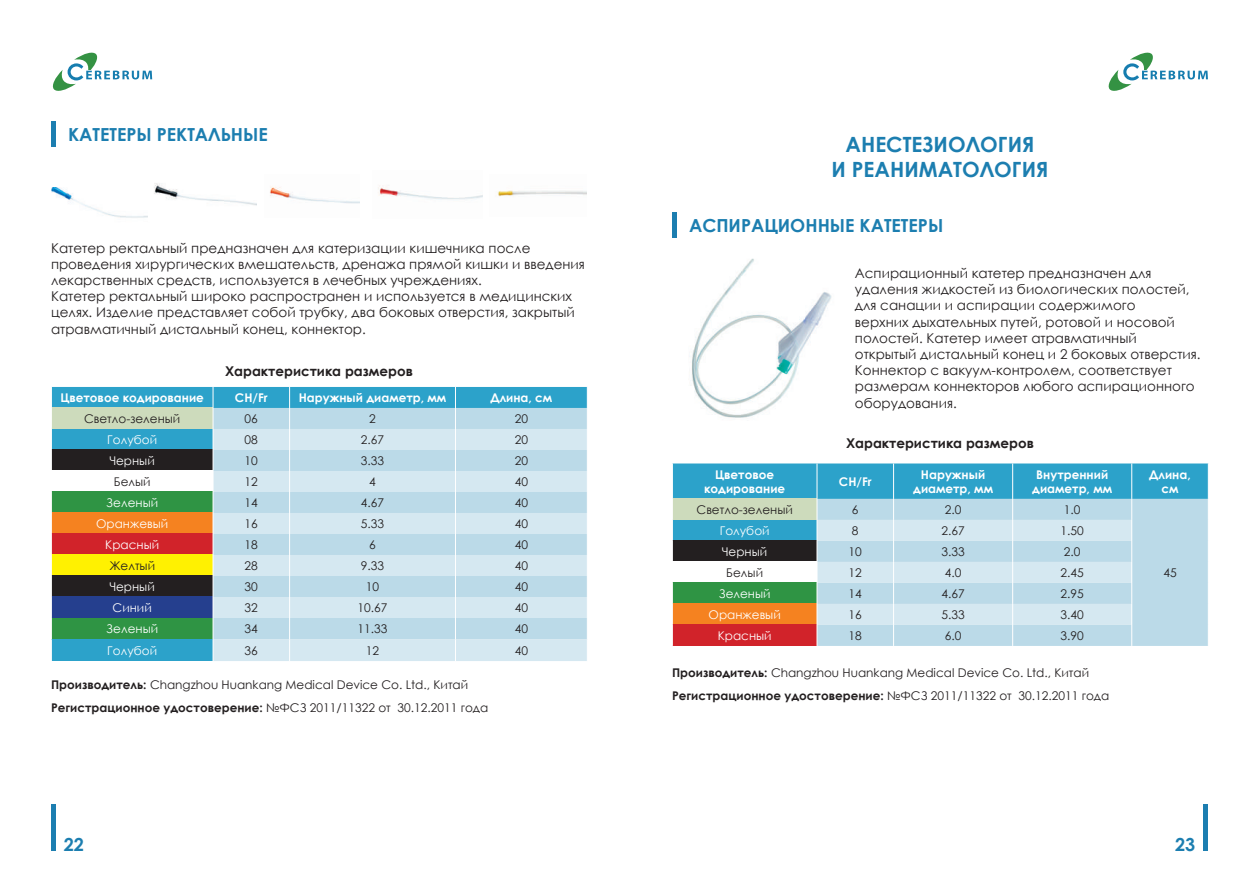
<style>
.page{position:relative;width:1259px;height:893px;background:#fff}
.page>*{position:absolute;margin:0;border:0;box-sizing:border-box;transform-origin:0 0}
.t1{font:700 21px/25.2px "Century Gothic";color:#1c7eb0;text-align:center}
.t2{font:700 18px "Century Gothic";color:#1c7eb0}
.t3{font:13.5px/16.2px "Century Gothic";color:#231f20}
.t4{font:700 13.5px "Century Gothic";color:#231f20}
.t5{font:12px/23px "Century Gothic";color:#231f20}
.t6{font:700 12px/14.4px "Century Gothic";color:#fff;text-align:center}
.t7{font:12px "Century Gothic";color:#fff}
.s1{font-weight:700}
</style>
<div class="page">
<svg style="left:52px;top:52px;width:100px;height:39px"></svg>
<hr style="left:51px;top:804px;width:4px;height:46px;background:#1c7eb0">
<div style="left:1203px;top:804px;width:5px;height:46px;background:#1c7eb0"></div>
<svg style="left:1108px;top:52px;width:100px;height:39px"></svg>
<hr style="left:51px;top:121px;width:4px;height:26px;background:#1c7eb0">
<svg style="left:51px;top:387px;width:537px;height:274px;background:#a7c4c6"></svg>
<img style="left:51px;top:187px;width:97px;height:31px">
<img style="left:497px;top:190px;width:90px;height:7px">
<img style="left:270px;top:186px;width:89px;height:18px">
<img style="left:154px;top:183px;width:102px;height:23px">
<img style="left:378px;top:185px;width:104px;height:15px">
<hr style="left:672px;top:213px;width:4px;height:25px;background:#1c7eb0">
<svg style="left:672px;top:463px;width:537px;height:183px;background:#9ec1cb"></svg>
<img style="left:689px;top:258px;width:143px;height:160px">
<h2 class="t2" style="left:68px;top:121px;width:201px">КАТЕТЕРЫ РЕКТАЛЬНЫЕ</h2>
<p class="t3" style="left:51px;top:239px;width:535px">Катетер ректальный предназначен для катеризации кишечника после проведения хирургических вмешательств, дренажа прямой кишки и введения лекарственных средств, используется в лечебных учреждениях.<br>Катетер ректальный широко распространен и используется в медицинских целях. Изделие представляет собой трубку, два боковых отверстия, закрытый атравматичный дистальный конец, коннектор.</p>
<p class="t4" style="left:225px;top:361px;width:189px">Характеристика размеров</p>
<p class="t6" style="left:60px;top:390px;width:145px">Цветовое кодирование</p>
<p class="t6" style="left:235px;top:390px;width:34px">CH/Fr</p>
<p class="t6" style="left:299px;top:390px;width:149px">Наружный диаметр, мм</p>
<p class="t6" style="left:490px;top:390px;width:63px">Длина, см</p>
<p class="t5" style="left:84px;top:407px;width:98px">Светло-зеленый</p>
<p class="t5" style="left:245px;top:407px;width:15px">06</p>
<p class="t5" style="left:369px;top:407px;width:8px">2</p>
<p class="t5" style="left:515px;top:407px;width:15px">20</p>
<p class="t7" style="left:107px;top:431px;width:51px">Голубой</p>
<p class="t5" style="left:245px;top:428px;width:15px">08</p>
<p class="t5" style="left:361px;top:428px;width:25px">2.67</p>
<p class="t5" style="left:515px;top:428px;width:15px">20</p>
<p class="t7" style="left:110px;top:452px;width:47px">Черный</p>
<p class="t5" style="left:245px;top:449px;width:15px">10</p>
<p class="t5" style="left:361px;top:449px;width:25px">3.33</p>
<p class="t5" style="left:515px;top:449px;width:15px">20</p>
<p class="t5" style="left:114px;top:470px;width:38px">Белый</p>
<p class="t5" style="left:245px;top:470px;width:15px">12</p>
<p class="t5" style="left:369px;top:470px;width:8px">4</p>
<p class="t5" style="left:515px;top:470px;width:15px">40</p>
<p class="t7" style="left:106px;top:494px;width:53px">Зеленый</p>
<p class="t5" style="left:245px;top:491px;width:15px">14</p>
<p class="t5" style="left:361px;top:491px;width:25px">4.67</p>
<p class="t5" style="left:515px;top:491px;width:15px">40</p>
<p class="t7" style="left:96px;top:515px;width:74px">Оранжевый</p>
<p class="t5" style="left:245px;top:512px;width:15px">16</p>
<p class="t5" style="left:361px;top:512px;width:25px">5.33</p>
<p class="t5" style="left:515px;top:512px;width:15px">40</p>
<p class="t7" style="left:105px;top:536px;width:55px">Красный</p>
<p class="t5" style="left:245px;top:533px;width:15px">18</p>
<p class="t5" style="left:369px;top:533px;width:8px">6</p>
<p class="t5" style="left:515px;top:533px;width:15px">40</p>
<p class="t5" style="left:109px;top:554px;width:47px">Желтый</p>
<p class="t5" style="left:245px;top:554px;width:15px">28</p>
<p class="t5" style="left:361px;top:554px;width:25px">9.33</p>
<p class="t5" style="left:515px;top:554px;width:15px">40</p>
<p class="t7" style="left:110px;top:578px;width:47px">Черный</p>
<p class="t5" style="left:245px;top:575px;width:15px">30</p>
<p class="t5" style="left:366px;top:575px;width:15px">10</p>
<p class="t5" style="left:515px;top:575px;width:15px">40</p>
<p class="t7" style="left:113px;top:599px;width:41px">Синий</p>
<p class="t5" style="left:245px;top:596px;width:15px">32</p>
<p class="t5" style="left:357px;top:596px;width:31px">10.67</p>
<p class="t5" style="left:515px;top:596px;width:15px">40</p>
<p class="t7" style="left:106px;top:620px;width:53px">Зеленый</p>
<p class="t5" style="left:245px;top:617px;width:15px">34</p>
<p class="t5" style="left:357px;top:617px;width:31px">11.33</p>
<p class="t5" style="left:515px;top:617px;width:15px">40</p>
<p class="t7" style="left:107px;top:642px;width:51px">Голубой</p>
<p class="t5" style="left:245px;top:639px;width:15px">36</p>
<p class="t5" style="left:366px;top:639px;width:15px">12</p>
<p class="t5" style="left:515px;top:639px;width:15px">40</p>
<p class="t5" style="left:51px;top:673px;width:439px"><span class="s1">Производитель:</span> Changzhou Huankang Medical Device Co. Ltd., Китай<br><span class="s1">Регистрационное удостоверение:</span> №ФСЗ 2011/11322 от 30.12.2011 года</p>
<h1 class="t1" style="left:831px;top:131px;width:218px">АНЕСТЕЗИОЛОГИЯ<br>И РЕАНИМАТОЛОГИЯ</h1>
<h2 class="t2" style="left:689px;top:212px;width:256px">АСПИРАЦИОННЫЕ КАТЕТЕРЫ</h2>
<p class="t3" style="left:855px;top:265px;width:347px">Аспирационный катетер предназначен для удаления жидкостей из биологических полостей, для санации и аспирации содержимого<br>верхних дыхательных путей, ротовой и носовой полостей. Катетер имеет атравматичный открытый дистальный конец и 2 боковых отверстия.<br>Коннектор с вакуум-контролем, соответствует размерам коннекторов любого аспирационного оборудования.</p>
<p class="t4" style="left:846px;top:433px;width:189px">Характеристика размеров</p>
<p class="t6" style="left:704px;top:466px;width:83px">Цветовое кодирование</p>
<p class="t6" style="left:839px;top:474px;width:34px">CH/Fr</p>
<p class="t6" style="left:913px;top:466px;width:81px">Наружный диаметр, мм</p>
<p class="t6" style="left:1032px;top:466px;width:81px">Внутренний диаметр, мм</p>
<p class="t6" style="left:1149px;top:466px;width:43px">Длина, см</p>
<p class="t5" style="left:696px;top:498px;width:98px">Светло-зеленый</p>
<p class="t5" style="left:852px;top:498px;width:8px">6</p>
<p class="t5" style="left:944px;top:498px;width:18px">2.0</p>
<p class="t5" style="left:1064px;top:498px;width:18px">1.0</p>
<p class="t7" style="left:720px;top:522px;width:51px">Голубой</p>
<p class="t5" style="left:852px;top:519px;width:8px">8</p>
<p class="t5" style="left:941px;top:519px;width:25px">2.67</p>
<p class="t5" style="left:1060px;top:519px;width:25px">1.50</p>
<p class="t7" style="left:722px;top:543px;width:47px">Черный</p>
<p class="t5" style="left:848px;top:540px;width:15px">10</p>
<p class="t5" style="left:941px;top:540px;width:25px">3.33</p>
<p class="t5" style="left:1064px;top:540px;width:18px">2.0</p>
<p class="t5" style="left:726px;top:561px;width:38px">Белый</p>
<p class="t5" style="left:848px;top:561px;width:15px">12</p>
<p class="t5" style="left:944px;top:561px;width:18px">4.0</p>
<p class="t5" style="left:1060px;top:561px;width:25px">2.45</p>
<p class="t7" style="left:719px;top:585px;width:53px">Зеленый</p>
<p class="t5" style="left:848px;top:582px;width:15px">14</p>
<p class="t5" style="left:941px;top:582px;width:25px">4.67</p>
<p class="t5" style="left:1060px;top:582px;width:25px">2.95</p>
<p class="t7" style="left:708px;top:606px;width:74px">Оранжевый</p>
<p class="t5" style="left:848px;top:603px;width:15px">16</p>
<p class="t5" style="left:941px;top:603px;width:25px">5.33</p>
<p class="t5" style="left:1060px;top:603px;width:25px">3.40</p>
<p class="t7" style="left:718px;top:627px;width:55px">Красный</p>
<p class="t5" style="left:848px;top:624px;width:15px">18</p>
<p class="t5" style="left:944px;top:624px;width:18px">6.0</p>
<p class="t5" style="left:1060px;top:624px;width:25px">3.90</p>
<p class="t5" style="left:672px;top:661px;width:439px"><span class="s1">Производитель:</span> Changzhou Huankang Medical Device Co. Ltd., Китай<br><span class="s1">Регистрационное удостоверение:</span> №ФСЗ 2011/11322 от 30.12.2011 года</p>
<p class="t5" style="left:1163px;top:561px;width:15px">45</p>
<h2 class="t2" style="left:64px;top:831px;width:22px">22</h2>
<h2 class="t2" style="left:1175px;top:831px;width:22px">23</h2>
</div>
